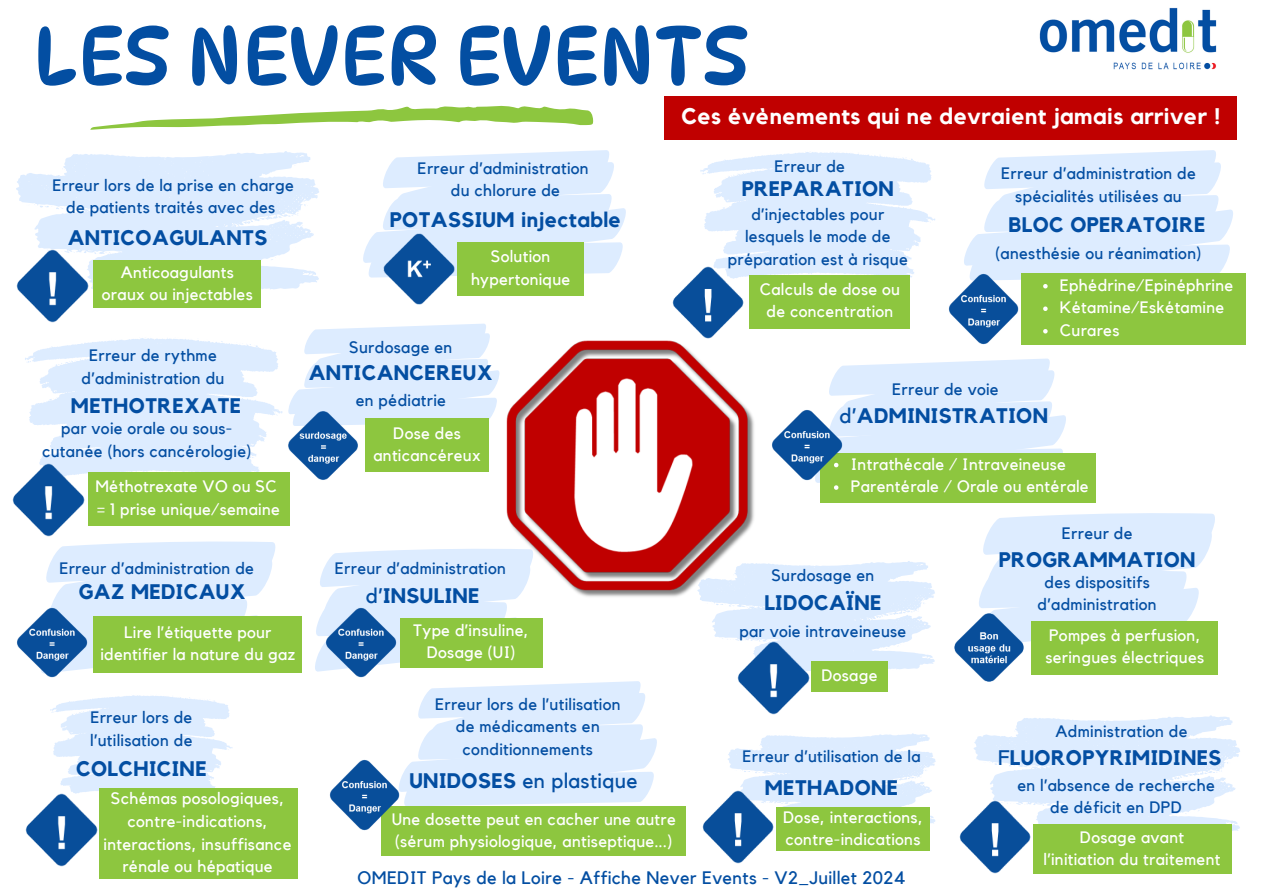
<style>
.page{position:relative;width:1263px;height:894px;background:#fff}
.page>*{position:absolute;margin:0;border:0;box-sizing:border-box;transform-origin:0 0}
.t1{font:81px "Dyna Puff";color:#034ea2}
.t2{font:700 22.5px "Kollektif";letter-spacing:.02em;color:#fff}
.t3{font:700 21px "Kollektif";letter-spacing:.02em;color:#034ea2}
.t4{font:21px "Kollektif";letter-spacing:.02em;color:#034ea2}
.t5{font:18px "Kollektif";letter-spacing:.02em;color:#034ea2}
.t6{font:16.5px/22.5px "Kollektif";letter-spacing:.02em;color:#034ea2;text-align:center}
.t7{font:16.5px/22.5px "Kollektif";letter-spacing:.02em;color:#fff;text-align:center}
.s1{font-weight:400}
.s2{font-weight:700}
</style>
<div class="page">
<img style="left:1039px;top:8px;width:178px;height:62px">
<div style="left:665px;top:96px;width:572px;height:43px;background:#c00000"></div>
<img style="left:506px;top:340px;width:248px;height:257px">
<svg style="left:90px;top:105px;width:503px;height:25px"></svg>
<svg style="left:979px;top:513px;width:236px;height:129px;background:#e0eeff"></svg>
<img style="left:954px;top:609px;width:73px;height:73px">
<div style="left:1031px;top:620px;width:187px;height:54px;background:#8dc63f"></div>
<div style="left:1022px;top:273px;width:224px;height:71px;background:#8dc63f"></div>
<svg style="left:964px;top:150px;width:269px;height:138px"></svg>
<svg style="left:1043px;top:306px;width:5px;height:5px"></svg>
<svg style="left:1043px;top:329px;width:5px;height:4px"></svg>
<img style="left:948px;top:270px;width:74px;height:75px">
<svg style="left:973px;top:715px;width:267px;height:126px"></svg>
<div style="left:1033px;top:824px;width:198px;height:49px;background:#8dc63f"></div>
<img style="left:959px;top:797px;width:74px;height:77px">
<svg style="left:363px;top:150px;width:263px;height:127px"></svg>
<img style="left:381px;top:231px;width:76px;height:74px">
<div style="left:457px;top:242px;width:127px;height:53px;background:#8dc63f"></div>
<svg style="left:315px;top:548px;width:218px;height:124px"></svg>
<img style="left:322px;top:604px;width:77px;height:74px">
<div style="left:400px;top:618px;width:142px;height:49px;background:#8dc63f"></div>
<svg style="left:16px;top:151px;width:303px;height:143px"></svg>
<div style="left:94px;top:260px;width:167px;height:48px;background:#8dc63f"></div>
<img style="left:16px;top:247px;width:74px;height:76px">
<div style="left:88px;top:472px;width:202px;height:53px;background:#8dc63f"></div>
<img style="left:12px;top:477px;width:73px;height:60px">
<svg style="left:25px;top:323px;width:475px;height:154px"></svg>
<div style="left:365px;top:418px;width:124px;height:54px;background:#8dc63f"></div>
<img style="left:285px;top:407px;width:76px;height:73px">
<svg style="left:700px;top:152px;width:235px;height:127px"></svg>
<div style="left:750px;top:275px;width:160px;height:53px;background:#8dc63f"></div>
<img style="left:672px;top:263px;width:74px;height:76px">
<div style="left:820px;top:452px;width:275px;height:50px;background:#8dc63f"></div>
<img style="left:772px;top:409px;width:35px;height:72px">
<svg style="left:807px;top:358px;width:262px;height:131px"></svg>
<svg style="left:46px;top:541px;width:230px;height:132px;background:#dfedfc"></svg>
<div style="left:93px;top:616px;width:208px;height:56px;background:#8dc63f"></div>
<img style="left:17px;top:604px;width:73px;height:74px">
<svg style="left:697px;top:560px;width:238px;height:113px"></svg>
<div style="left:811px;top:661px;width:76px;height:31px;background:#8dc63f"></div>
<img style="left:735px;top:638px;width:76px;height:76px">
<svg style="left:50px;top:695px;width:182px;height:95px"></svg>
<div style="left:99px;top:788px;width:199px;height:90px;background:#8dc63f"></div>
<img style="left:25px;top:790px;width:74px;height:77px">
<svg style="left:403px;top:681px;width:254px;height:125px;background:#e1eeff"></svg>
<div style="left:381px;top:806px;width:305px;height:49px;background:#8dc63f"></div>
<img style="left:329px;top:759px;width:74px;height:72px">
<svg style="left:728px;top:733px;width:208px;height:98px"></svg>
<div style="left:776px;top:806px;width:153px;height:44px;background:#8dc63f"></div>
<img style="left:702px;top:787px;width:74px;height:76px">
<p class="t1" style="left:33px;top:7px;width:718px">LES NEVER EVENTS</p>
<p class="t6" style="left:52px;top:174px;width:243px">Erreur lors de la prise en charge de patients traités avec des</p>
<p class="t3" style="left:68px;top:228px;width:201px">ANTICOAGULANTS</p>
<p class="t7" style="left:102px;top:261px;width:152px">Anticoagulants oraux ou injectables</p>
<p class="t6" style="left:82px;top:344px;width:144px">Erreur de rythme d’administration du</p>
<p class="t3" style="left:71px;top:395px;width:172px">METHOTREXATE</p>
<p class="t6" style="left:42px;top:418px;width:211px">par voie orale ou sous&shy;cutanée (hors cancérologie)</p>
<p class="t7" style="left:95px;top:475px;width:183px">Méthotrexate VO ou SC</p>
<p class="t7" style="left:97px;top:498px;width:185px">= 1 prise unique/semaine</p>
<p class="t6" style="left:59px;top:557px;width:196px">Erreur d’administration de</p>
<p class="t3" style="left:79px;top:581px;width:169px">GAZ MEDICAUX</p>
<p class="t7" style="left:100px;top:621px;width:196px">Lire l’étiquette pour identifier la nature du gaz</p>
<p class="t6" style="left:90px;top:706px;width:104px;text-align:left">Erreur lors de l’utilisation de</p>
<p class="t3" style="left:76px;top:758px;width:132px">COLCHICINE</p>
<p class="t7" style="left:104px;top:787px;width:189px">Schémas posologiques, contre-indications, interactions, insuffisance rénale ou hépatique</p>
<p class="t6" style="left:418px;top:157px;width:173px">Erreur d’administration</p>
<p class="t6" style="left:451px;top:180px;width:111px">du chlorure de</p>
<p class="t3" style="left:390px;top:210px;width:233px">POTASSIUM injectable</p>
<p class="t7" style="left:471px;top:246px;width:101px">Solution hypertonique</p>
<p class="t6" style="left:349px;top:336px;width:105px">Surdosage en</p>
<p class="t3" style="left:309px;top:363px;width:186px">ANTICANCEREUX</p>
<p class="t6" style="left:356px;top:389px;width:92px">en pédiatrie</p>
<p class="t7" style="left:373px;top:422px;width:109px">Dose des anticancéreux</p>
<p class="t6" style="left:335px;top:557px;width:173px">Erreur d’administration</p>
<p class="t3" style="left:366px;top:586px;width:115px"><span class="s1">d’</span>INSULINE</p>
<p class="t7" style="left:414px;top:619px;width:117px">Type d’insuline,<br>Dosage (UI)</p>
<p class="t2" style="left:681px;top:106px;width:541px">Ces évènements qui ne devraient jamais arriver !</p>
<p class="t6" style="left:774px;top:156px;width:72px">Erreur de</p>
<p class="t3" style="left:742px;top:178px;width:154px">PREPARATION</p>
<p class="t6" style="left:728px;top:203px;width:181px">d’injectables pour lesquels le mode de préparation est à risque</p>
<p class="t7" style="left:760px;top:278px;width:142px">Calculs de dose ou de concentration</p>
<p class="t6" style="left:1001px;top:162px;width:196px">Erreur d’administration de spécialités utilisées au</p>
<p class="t3" style="left:1008px;top:214px;width:199px">BLOC OPERATOIRE</p>
<p class="t6" style="left:996px;top:243px;width:207px">(anesthésie ou réanimation)</p>
<p class="t7" style="left:1060px;top:274px;width:175px">Ephédrine/Epinéphrine</p>
<p class="t7" style="left:1060px;top:297px;width:166px">Kétamine/Eskétamine</p>
<p class="t7" style="left:1060px;top:319px;width:61px">Curares</p>
<p class="t6" style="left:892px;top:378px;width:108px">Erreur de voie</p>
<p class="t3" style="left:840px;top:406px;width:210px"><span class="s1">d’</span>ADMINISTRATION</p>
<p class="t7" style="left:851px;top:453px;width:217px">Intrathécale / Intraveineuse</p>
<p class="t7" style="left:851px;top:475px;width:239px">Parentérale / Orale ou entérale</p>
<p class="t6" style="left:771px;top:564px;width:105px">Surdosage en</p>
<p class="t3" style="left:764px;top:593px;width:119px">LIDOCAÏNE</p>
<p class="t6" style="left:739px;top:620px;width:168px">par voie intraveineuse</p>
<p class="t7" style="left:821px;top:664px;width:58px">Dosage</p>
<p class="t6" style="left:1062px;top:522px;width:72px">Erreur de</p>
<p class="t3" style="left:999px;top:549px;width:198px">PROGRAMMATION</p>
<p class="t6" style="left:1038px;top:571px;width:121px">des dispositifs d’administration</p>
<p class="t7" style="left:1045px;top:624px;width:160px;text-align:left">Pompes à perfusion, seringues électriques</p>
<p class="t6" style="left:435px;top:693px;width:187px">Erreur lors de l’utilisation de médicaments en conditionnements</p>
<p class="t4" style="left:409px;top:770px;width:230px"><span class="s2">UNIDOSES</span> en plastique</p>
<p class="t7" style="left:392px;top:807px;width:286px;text-align:left">Une dosette peut en cacher une autre (sérum physiologique, antiseptique...)</p>
<p class="t6" style="left:742px;top:745px;width:179px">Erreur d’utilisation de la</p>
<p class="t3" style="left:765px;top:777px;width:135px">METHADONE</p>
<p class="t7" style="left:783px;top:806px;width:141px;text-align:left">Dose, interactions, contre-indications</p>
<p class="t5" style="left:358px;top:869px;width:549px">OMEDIT Pays de la Loire - Affiche Never Events - V2_Juillet 2024</p>
<p class="t6" style="left:1055px;top:720px;width:134px">Administration de</p>
<p class="t3" style="left:998px;top:747px;width:225px"><span class="s1">F</span>LUOROPYRIMIDINES</p>
<h3 class="t6" style="left:1017px;top:774px;width:199px">en l’absence de recherche de déficit en DPD</h3>
<p class="t7" style="left:1043px;top:826px;width:178px">Dosage avant l’initiation du traitement</p>
</div>
